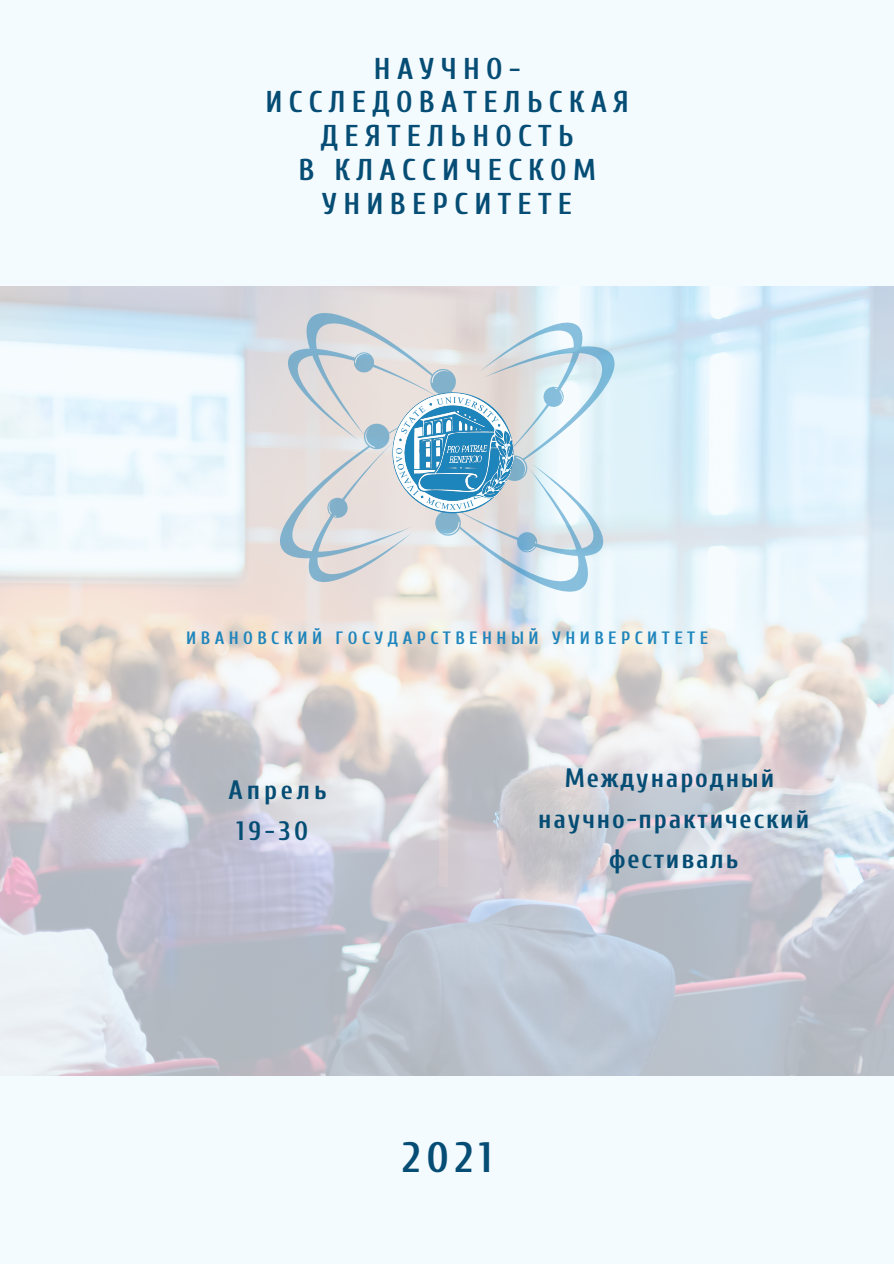
<style>
.page{position:relative;width:894px;height:1264px;background:#fff}
.page>*{position:absolute;margin:0;border:0;box-sizing:border-box;transform-origin:0 0}
.t1{font:700 42.45px "Cuprum";color:#054d74}
.t2{font:700 30px "Cuprum";letter-spacing:.21em;color:#054d74}
.t3{font:700 26.55px/40.5px "Cuprum";letter-spacing:.07em;color:#054d74;text-align:center}
.t4{font:700 17.85px "Cuprum";letter-spacing:.25em;color:#1e85bc}
</style>
<div class="page">
<div style="left:0;top:0;width:893px;height:1263px;background:#f4fbff"></div>
<img style="left:0;top:286px;width:893px;height:789px">
<svg style="left:279px;top:312px;width:336px;height:280px;background:#d6dee2"></svg>
<img style="left:393px;top:393px;width:120px;height:118px">
<p class="t2" style="left:374px;top:52px;width:148px">НАУЧНО-</p>
<p class="t2" style="left:265px;top:85px;width:365px">ИССЛЕДОВАТЕЛЬСКАЯ</p>
<p class="t2" style="left:321px;top:119px;width:254px">ДЕЯТЕЛЬНОСТЬ</p>
<p class="t2" style="left:298px;top:153px;width:298px">В КЛАССИЧЕСКОМ</p>
<p class="t2" style="left:322px;top:187px;width:251px">УНИВЕРСИТЕТЕ</p>
<p class="t4" style="left:186px;top:628px;width:523px">ИВАНОВСКИЙ ГОСУДАРСТВЕННЫЙ УНИВЕРСИТЕТЕ</p>
<p class="t3" style="left:228px;top:769px;width:100px">Апрель</p>
<p class="t3" style="left:236px;top:811px;width:73px">19-30</p>
<p class="t3" style="left:564px;top:758px;width:211px">Международный</p>
<p class="t3" style="left:538px;top:798px;width:272px">научно-практический фестиваль</p>
<p class="t1" style="left:402px;top:1133px;width:91px">2021</p>
</div>
